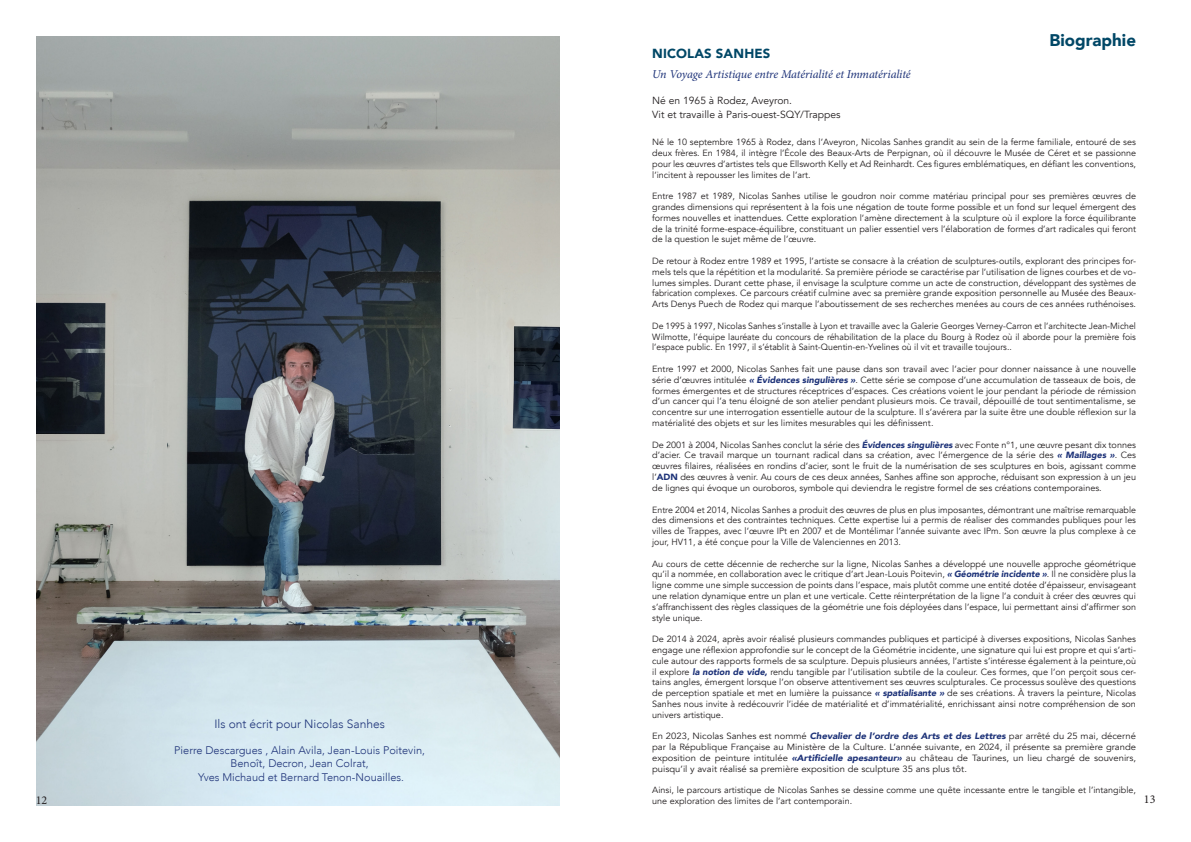
<style>
.page{position:relative;width:1191px;height:842px;background:#fff}
.page>*{position:absolute;margin:0;border:0;box-sizing:border-box;transform-origin:0 0}
.t1{font:900 16.9px "Avenir";color:#004766}
.t2{font:900 13.1px "Avenir";letter-spacing:.01em;color:#004766}
.t3{font:italic 12px "Minion Pro";letter-spacing:-.01em;color:#1d3278}
.t4{font:300 12px "Avenir";color:#1d3278}
.t5{font:12px "Minion Pro";color:#231f20}
.t6{font:300 11px "Avenir";color:#1d3278}
.t7{font:10.3px "Avenir";color:#231f20}
.t8{font:9px/10.8px "Avenir";color:#231f20;text-align:justify}
.t9{font:9px/10.8px "Avenir";color:#231f20;text-align:justify;scale:1.05 1}
.s1{font-weight:900;font-style:italic;color:#1d3278}
.s2{font-weight:900;color:#1d3278}
</style>
<div class="page">
<img style="left:36px;top:36px;width:523px;height:770px">
<p class="t1" style="left:1049px;top:26px;width:88px">Biographie</p>
<p class="t2" style="left:652px;top:43px;width:120px">NICOLAS SANHES</p>
<p class="t3" style="left:652px;top:66px;width:260px">Un Voyage Artistique entre Matérialité et Immatérialité</p>
<p class="t7" style="left:652px;top:94px;width:141px">Né en 1965 à Rodez, Aveyron.</p>
<p class="t7" style="left:652px;top:108px;width:190px">Vit et travaille à Paris-ouest-SQY/Trappes</p>
<p class="t8" style="left:652px;top:137px;width:485px">Né le 10 septembre 1965 à Rodez, dans l’Aveyron, Nicolas Sanhes grandit au sein de la ferme familiale, entouré de ses deux frères. En 1984, il intègre l’École des Beaux-Arts de Perpignan, où il découvre le Musée de Céret et se passionne pour les œuvres d’artistes tels que Ellsworth Kelly et Ad Reinhardt. Ces figures emblématiques, en défiant les conventions, l’incitent à repousser les limites de l’art.</p>
<p class="t8" style="left:652px;top:191px;width:485px">Entre 1987 et 1989, Nicolas Sanhes utilise le goudron noir comme matériau principal pour ses premières œuvres de grandes dimensions qui représentent à la fois une négation de toute forme possible et un fond sur lequel émergent des formes nouvelles et inattendues. Cette exploration l’amène directement à la sculpture où il explore la force équilibrante de la trinité forme-espace-équilibre, constituant un palier essentiel vers l’élaboration de formes d’art radicales qui feront de la question le sujet même de l’œuvre.</p>
<p class="t8" style="left:652px;top:256px;width:485px">De retour à Rodez entre 1989 et 1995, l’artiste se consacre à la création de sculptures-outils, explorant des principes for&shy;mels tels que la répétition et la modularité. Sa première période se caractérise par l’utilisation de lignes courbes et de vo&shy;lumes simples. Durant cette phase, il envisage la sculpture comme un acte de construction, développant des systèmes de fabrication complexes. Ce parcours créatif culmine avec sa première grande exposition personnelle au Musée des Beaux-Arts Denys Puech de Rodez qui marque l’aboutissement de ses recherches menées au cours de ces années ruthénoises.</p>
<p class="t8" style="left:652px;top:321px;width:485px">De 1995 à 1997, Nicolas Sanhes s’installe à Lyon et travaille avec la Galerie Georges Verney-Carron et l’architecte Jean-Michel Wilmotte, l’équipe lauréate du concours de réhabilitation de la place du Bourg à Rodez où il aborde pour la première fois l’espace public. En 1997, il s’établit à Saint-Quentin-en-Yvelines où il vit et travaille toujours..</p>
<p class="t8" style="left:652px;top:364px;width:485px">Entre 1997 et 2000, Nicolas Sanhes fait une pause dans son travail avec l’acier pour donner naissance à une nouvelle série d’œuvres intitulée <span class="s1">« Évidences singulières »</span>. Cette série se compose d’une accumulation de tasseaux de bois, de formes émergentes et de structures réceptrices d’espaces. Ces créations voient le jour pendant la période de rémission d’un cancer qui l’a tenu éloigné de son atelier pendant plusieurs mois. Ce travail, dépouillé de tout sentimentalisme, se concentre sur une interrogation essentielle autour de la sculpture. Il s’avérera par la suite être une double réflexion sur la matérialité des objets et sur les limites mesurables qui les définissent.</p>
<p class="t8" style="left:652px;top:439px;width:485px">De 2001 à 2004, Nicolas Sanhes conclut la série des <span class="s1">Évidences singulières</span> avec Fonte n°1, une œuvre pesant dix tonnes d’acier. Ce travail marque un tournant radical dans sa création, avec l’émergence de la série des <span class="s1">« Maillages »</span>. Ces œuvres filaires, réalisées en rondins d’acier, sont le fruit de la numérisation de ses sculptures en bois, agissant comme l’<span class="s2">ADN</span> des œuvres à venir. Au cours de ces deux années, Sanhes affine son approche, réduisant son expression à un jeu de lignes qui évoque un ouroboros, symbole qui deviendra le registre formel de ses créations contemporaines.</p>
<p class="t8" style="left:652px;top:504px;width:485px">Entre 2004 et 2014, Nicolas Sanhes a produit des œuvres de plus en plus imposantes, démontrant une maîtrise remarquable des dimensions et des contraintes techniques. Cette expertise lui a permis de réaliser des commandes publiques pour les villes de Trappes, avec l’œuvre IPt en 2007 et de Montélimar l’année suivante avec IPm. Son œuvre la plus complexe à ce jour, HV11, a été conçue pour la Ville de Valenciennes en 2013.</p>
<p class="t8" style="left:652px;top:558px;width:485px">Au cours de cette décennie de recherche sur la ligne, Nicolas Sanhes a développé une nouvelle approche géométrique qu’il a nommée, en collaboration avec le critique d’art Jean-Louis Poitevin, <span class="s1">« Géométrie incidente »</span>. Il ne considère plus la ligne comme une simple succession de points dans l’espace, mais plutôt comme une entité dotée d’épaisseur, envisageant une relation dynamique entre un plan et une verticale. Cette réinterprétation de la ligne l’a conduit à créer des œuvres qui s’affranchissent des règles classiques de la géométrie une fois déployées dans l’espace, lui permettant ainsi d’affirmer son style unique.</p>
<p class="t8" style="left:652px;top:634px;width:485px">De 2014 à 2024, après avoir réalisé plusieurs commandes publiques et participé à diverses expositions, Nicolas Sanhes engage une réflexion approfondie sur le concept de la Géométrie incidente, une signature qui lui est propre et qui s’arti&shy;cule autour des rapports formels de sa sculpture. Depuis plusieurs années, l’artiste s’intéresse également à la peinture,où il explore <span class="s1">la notion de vide,</span> rendu tangible par l’utilisation subtile de la couleur. Ces formes, que l’on perçoit sous cer&shy;tains angles, émergent lorsque l’on observe attentivement ses œuvres sculpturales. Ce processus soulève des questions de perception spatiale et met en lumière la puissance <span class="s1">« spatialisante »</span> de ses créations. À travers la peinture, Nicolas Sanhes nous invite à redécouvrir l’idée de matérialité et d’immatérialité, enrichissant ainsi notre compréhension de son univers artistique.</p>
<p class="t9" style="left:652px;top:731px;width:462px">En 2023, Nicolas Sanhes est nommé <span class="s1">Chevalier de l’ordre des Arts et des Lettres</span> par arrêté du 25 mai, décerné par la République Française au Ministère de la Culture. L’année suivante, en 2024, il présente sa première grande exposition de peinture intitulée <span class="s1">«Artificielle apesanteur»</span> au château de Taurines, un lieu chargé de souvenirs, puisqu’il y avait réalisé sa première exposition de sculpture 35 ans plus tôt.</p>
<p class="t8" style="left:652px;top:785px;width:485px">Ainsi, le parcours artistique de Nicolas Sanhes se dessine comme une quête incessante entre le tangible et l’intangible,</p>
<p class="t4" style="left:214px;top:717px;width:172px">Ils ont écrit pour Nicolas Sanhes</p>
<p class="t6" style="left:174px;top:744px;width:252px">Pierre Descargues , Alain Avila, Jean-Louis Poitevin,</p>
<p class="t6" style="left:231px;top:757px;width:140px">Benoît, Decron, Jean Colrat,</p>
<p class="t6" style="left:198px;top:770px;width:208px">Yves Michaud et Bernard Tenon-Nouailles.</p>
<p class="t5" style="left:36px;top:792px;width:13px">12</p>
<p class="t8" style="left:652px;top:796px;width:201px">une exploration des limites de l’art contemporain.</p>
<p class="t5" style="left:1144px;top:792px;width:13px">13</p>
</div>
